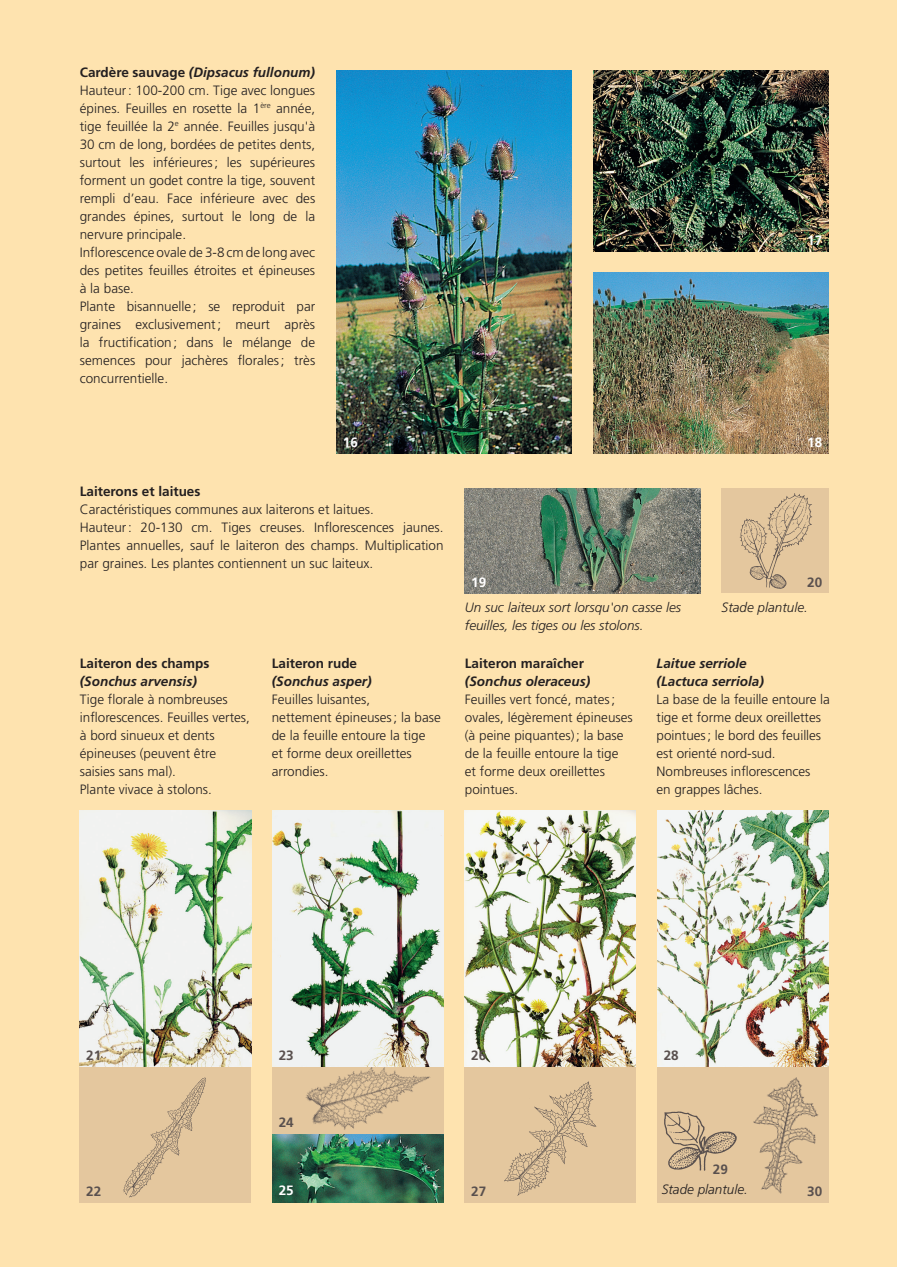
<style>
.page{position:relative;width:897px;height:1267px;background:#fff}
.page>*{position:absolute;margin:0;border:0;box-sizing:border-box;transform-origin:0 0}
.t1{font:300 13.5px/18px "Frutiger";color:#231f20}
.t2{font:italic 300 13.5px/18px "Frutiger";color:#231f20}
.t3{font:italic 700 13.5px/18px "Frutiger";color:#231f20}
.t4{font:700 13.5px "Frutiger";color:#231f20}
.t5{font:700 13.5px "Frutiger";color:#59504e}
.t6{font:700 13.5px "Frutiger";color:#fff}
.s1{font-weight:700}
.s2{font-weight:700;font-style:italic}
</style>
<div class="page">
<div style="left:0;top:0;width:896px;height:1266px;background:#fee3af"></div>
<div style="left:80px;top:1065px;width:171px;height:137px;background:#e4c79e"></div>
<img style="left:123px;top:1077px;width:83px;height:121px">
<div style="left:465px;top:1065px;width:171px;height:137px;background:#e4c79e"></div>
<img style="left:504px;top:1081px;width:93px;height:115px">
<div style="left:272px;top:1065px;width:171px;height:69px;background:#e4c79e"></div>
<img style="left:292px;top:1065px;width:141px;height:65px">
<div style="left:657px;top:1065px;width:171px;height:137px;background:#e4c79e"></div>
<img style="left:753px;top:1077px;width:66px;height:117px">
<img style="left:336px;top:71px;width:236px;height:382px">
<img style="left:593px;top:272px;width:235px;height:181px">
<img style="left:593px;top:71px;width:235px;height:180px">
<img style="left:80px;top:810px;width:171px;height:255px">
<img style="left:465px;top:810px;width:171px;height:255px">
<img style="left:657px;top:810px;width:171px;height:255px">
<img style="left:272px;top:1134px;width:171px;height:68px">
<img style="left:272px;top:810px;width:171px;height:255px">
<img style="left:465px;top:488px;width:235px;height:105px">
<div style="left:721px;top:488px;width:107px;height:105px;background:#e4c79e"></div>
<img style="left:739px;top:493px;width:73px;height:96px">
<img style="left:664px;top:1111px;width:73px;height:60px">
<p class="t1" style="left:80px;top:63px;width:237px"><span class="s1">Cardère sauvage</span> <span class="s2">(Dipsacus fullonum)<br></span>Hauteur: 100-200 cm. Tige avec longues épines. Feuilles en rosette la 1<sup>ère</sup> année, tige feuillée la 2<sup>e</sup> année. Feuilles jusqu'à 30 cm de long, bordées de petites dents, surtout les inférieures; les supérieures forment un godet contre la tige, souvent rempli d’eau. Face inférieure avec des grandes épines, surtout le long de la nervure principale.<br>Inflorescence ovale de 3-8 cm de long avec des petites feuilles étroites et épineuses à la base.<br>Plante bisannuelle; se reproduit par graines exclusivement; meurt après la fructification; dans le mélange de semences pour jachères florales; très concurrentielle.</p>
<p class="t6" style="left:343px;top:434px;width:17px">16</p>
<p class="t4" style="left:80px;top:483px;width:122px">Laiterons et laitues</p>
<p class="t1" style="left:80px;top:500px;width:365px">Caractéristiques communes aux laiterons et laitues.<br>Hauteur: 20-130 cm. Tiges creuses. Inflorescences jaunes.<br>Plantes annuelles, sauf le laiteron des champs. Multiplication par graines. Les plantes contiennent un suc laiteux.</p>
<p class="t4" style="left:80px;top:655px;width:131px">Laiteron des champs</p>
<p class="t3" style="left:80px;top:672px;width:118px">(Sonchus arvensis)</p>
<p class="t1" style="left:80px;top:690px;width:171px">Tige florale à nombreuses inflorescences. Feuilles vertes, à bord sinueux et dents épineuses (peuvent être saisies sans mal).<br>Plante vivace à stolons.</p>
<p class="t4" style="left:272px;top:655px;width:87px">Laiteron rude</p>
<p class="t3" style="left:272px;top:672px;width:101px">(Sonchus asper)</p>
<p class="t1" style="left:272px;top:690px;width:170px">Feuilles luisantes,<br>nettement épineuses; la base de la feuille entoure la tige<br>et forme deux oreillettes arrondies.</p>
<p class="t6" style="left:807px;top:232px;width:17px">17</p>
<p class="t6" style="left:807px;top:434px;width:17px">18</p>
<p class="t6" style="left:471px;top:574px;width:17px">19</p>
<p class="t5" style="left:807px;top:574px;width:17px">20</p>
<p class="t2" style="left:465px;top:598px;width:218px">Un suc laiteux sort lorsqu'on casse les feuilles, les tiges ou les stolons.</p>
<p class="t2" style="left:721px;top:598px;width:88px">Stade plantule.</p>
<p class="t4" style="left:465px;top:655px;width:121px">Laiteron maraîcher</p>
<p class="t3" style="left:465px;top:672px;width:127px">(Sonchus oleraceus)</p>
<p class="t1" style="left:465px;top:690px;width:169px">Feuilles vert foncé, mates; ovales, légèrement épineuses (à peine piquantes); la base de la feuille entoure la tige et forme deux oreillettes pointues.</p>
<p class="t3" style="left:656px;top:654px;width:109px">Laitue serriole (Lactuca serriola)</p>
<p class="t1" style="left:656px;top:690px;width:175px">La base de la feuille entoure la tige et forme deux oreillettes pointues; le bord des feuilles est orienté nord-sud.<br>Nombreuses inflorescences<br>en grappes lâches.</p>
<p class="t5" style="left:86px;top:1046px;width:17px">21</p>
<p class="t5" style="left:471px;top:1046px;width:17px">26</p>
<p class="t5" style="left:663px;top:1046px;width:17px">28</p>
<p class="t5" style="left:279px;top:1046px;width:17px">23</p>
<p class="t5" style="left:279px;top:1114px;width:17px">24</p>
<p class="t5" style="left:86px;top:1183px;width:17px">22</p>
<p class="t6" style="left:279px;top:1182px;width:17px">25</p>
<p class="t5" style="left:471px;top:1183px;width:17px">27</p>
<p class="t5" style="left:712px;top:1160px;width:17px">29</p>
<p class="t2" style="left:661px;top:1179px;width:88px">Stade plantule.</p>
<p class="t5" style="left:807px;top:1183px;width:17px">30</p>
</div>
